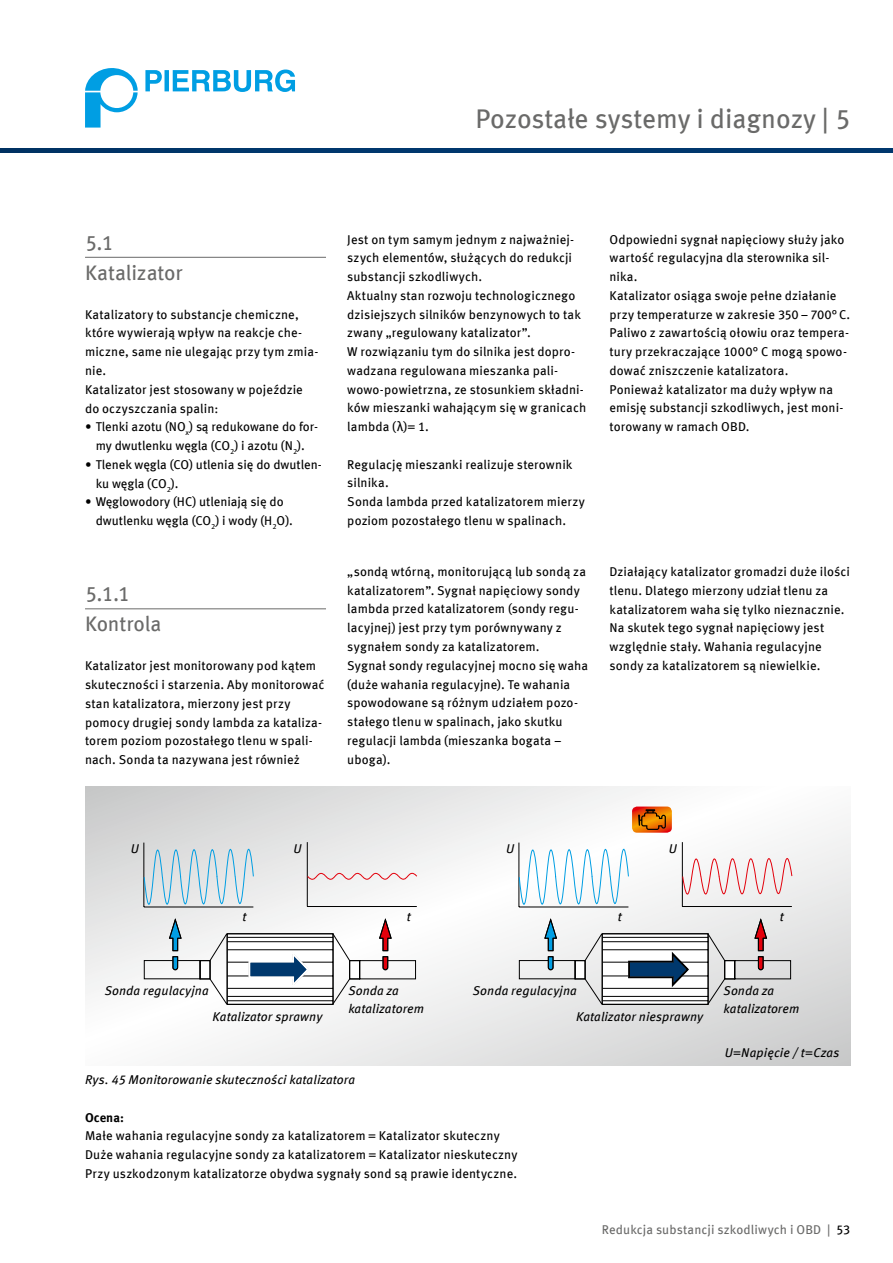
<style>
.page{position:relative;width:893px;height:1263px;background:#fff}
.page>*{position:absolute;margin:0;border:0;box-sizing:border-box;transform-origin:0 0}
.t1{font:27px "Meta OFC";letter-spacing:-.005em;color:#6a6a69}
.t2{font:21px/30px "Meta OFC";letter-spacing:-.005em;color:#6a6a69}
.t3{font:12.75px/18.8px "Meta OFC";letter-spacing:.01em;color:#000}
.t4{font:italic 12.75px/18.8px "Meta OFC";letter-spacing:.005em;color:#000}
.t5{font:12.75px "Meta OFC";letter-spacing:.005em;color:#6a6a69}
.t6{font:700 12.75px "Meta OFC";color:#000}
.s1{font-size:13.5px}
.s2{color:#000}
</style>
<div class="page">
<hr style="left:0;top:149px;width:893px;height:3px;background:#00376d">
<svg style="left:85px;top:68px;width:53px;height:60px"></svg>
<svg style="left:145px;top:69px;width:150px;height:23px"></svg>
<hr style="left:85px;top:257px;width:241px;height:1px;background:#6a6a69">
<hr style="left:85px;top:608px;width:241px;height:1px;background:#6a6a69">
<svg style="left:85px;top:786px;width:765px;height:279px"></svg>
<svg style="left:143px;top:786px;width:275px;height:219px"></svg>
<svg style="left:518px;top:786px;width:275px;height:219px"></svg>
<h1 class="t1" style="left:476px;top:101px;width:376px">Pozostałe systemy i diagnozy | 5</h1>
<h2 class="t2" style="left:85px;top:228px;width:99px">5.1<br>Katalizator</h2>
<p class="t3" style="left:85px;top:305px;width:235px">Katalizatory to substancje chemiczne, które wywierają wpływ na reakcje che&shy;miczne, same nie ulegając przy tym zmia&shy;nie.<br>Katalizator jest stosowany w pojeździe do oczyszczania spalin:</p>
<p class="t3" style="left:85px;top:417px;width:235px;text-align:center">• Tlenki azotu (NO<sub>x</sub>) są redukowane do for&shy;my dwutlenku węgla (CO<sub>2</sub>) i azotu (N<sub>2</sub>).</p>
<p class="t3" style="left:96px;top:455px;width:228px;text-indent:-11px">• Tlenek węgla (CO) utlenia się do dwutlen&shy;ku węgla (CO<sub>2</sub>).</p>
<p class="t3" style="left:96px;top:492px;width:199px;text-indent:-11px">• Węglowodory (HC) utleniają się do dwutlenku węgla (CO<sub>2</sub>) i wody (H<sub>2</sub>O).</p>
<h2 class="t2" style="left:85px;top:579px;width:78px">5.1.1<br>Kontrola</h2>
<p class="t3" style="left:85px;top:656px;width:241px">Katalizator jest monitorowany pod kątem skuteczności i starzenia. Aby monitorować stan katalizatora, mierzony jest przy pomocy drugiej sondy lambda za kataliza&shy;torem poziom pozostałego tlenu w spali&shy;nach. Sonda ta nazywana jest również</p>
<p class="t3" style="left:347px;top:230px;width:240px">Jest on tym samym jednym z najważniej&shy;szych elementów, służących do redukcji substancji szkodliwych.<br>Aktualny stan rozwoju technologicznego dzisiejszych silników benzynowych to tak zwany „regulowany katalizator”.<br>W rozwiązaniu tym do silnika jest dopro&shy;wadzana regulowana mieszanka pali&shy;wowo-powietrzna, ze stosunkiem składni&shy;ków mieszanki wahającym się w granicach lambda (<span class="s1">λ</span>)= 1.</p>
<p class="t3" style="left:347px;top:455px;width:239px">Regulację mieszanki realizuje sterownik silnika.<br>Sonda lambda przed katalizatorem mierzy poziom pozostałego tlenu w spalinach.</p>
<p class="t3" style="left:609px;top:230px;width:242px">Odpowiedni sygnał napięciowy służy jako wartość regulacyjna dla sterownika sil&shy;nika.<br>Katalizator osiąga swoje pełne działanie przy temperaturze w zakresie 350 – 700° C.<br>Paliwo z zawartością ołowiu oraz tempera&shy;tury przekraczające 1000° C mogą spowo&shy;dować zniszczenie katalizatora.<br>Ponieważ katalizator ma duży wpływ na emisję substancji szkodliwych, jest moni&shy;torowany w ramach OBD.</p>
<p class="t3" style="left:347px;top:562px;width:242px">„sondą wtórną, monitorującą lub sondą za katalizatorem”. Sygnał napięciowy sondy lambda przed katalizatorem (sondy regu&shy;lacyjnej) jest przy tym porównywany z sygnałem sondy za katalizatorem.<br>Sygnał sondy regulacyjnej mocno się waha (duże wahania regulacyjne). Te wahania spowodowane są różnym udziałem pozo&shy;stałego tlenu w spalinach, jako skutku regulacji lambda (mieszanka bogata – uboga).</p>
<p class="t3" style="left:609px;top:562px;width:242px">Działający katalizator gromadzi duże ilości tlenu. Dlatego mierzony udział tlenu za katalizatorem waha się tylko nieznacznie.<br>Na skutek tego sygnał napięciowy jest względnie stały. Wahania regulacyjne sondy za katalizatorem są niewielkie.</p>
<p class="t4" style="left:131px;top:839px;width:10px">U</p>
<p class="t4" style="left:293px;top:839px;width:10px">U</p>
<p class="t4" style="left:506px;top:839px;width:10px">U</p>
<p class="t4" style="left:669px;top:839px;width:10px">U</p>
<p class="t4" style="left:242px;top:908px;width:5px">t</p>
<p class="t4" style="left:407px;top:908px;width:5px">t</p>
<p class="t4" style="left:618px;top:908px;width:5px">t</p>
<p class="t4" style="left:780px;top:908px;width:5px">t</p>
<p class="t4" style="left:105px;top:981px;width:106px">Sonda regulacyjna</p>
<p class="t4" style="left:348px;top:981px;width:77px">Sonda za katalizatorem</p>
<p class="t4" style="left:213px;top:1007px;width:111px">Katalizator sprawny</p>
<p class="t4" style="left:85px;top:1071px;width:272px">Rys. 45 Monitorowanie skuteczności katalizatora</p>
<p class="t4" style="left:473px;top:981px;width:106px">Sonda regulacyjna</p>
<p class="t4" style="left:724px;top:981px;width:77px">Sonda za katalizatorem</p>
<p class="t4" style="left:576px;top:1007px;width:129px">Katalizator niesprawny</p>
<p class="t4" style="left:725px;top:1043px;width:116px">U=Napięcie / t=Czas</p>
<p class="t6" style="left:85px;top:1109px;width:40px">Ocena:</p>
<p class="t3" style="left:85px;top:1127px;width:434px">Małe wahania regulacyjne sondy za katalizatorem = Katalizator skuteczny<br>Duże wahania regulacyjne sondy za katalizatorem = Katalizator nieskuteczny<br>Przy uszkodzonym katalizatorze obydwa sygnały sond są prawie identyczne.</p>
<p class="t5" style="left:602px;top:1222px;width:250px">Redukcja substancji szkodliwych i OBD | <span class="s2">53</span></p>
</div>
